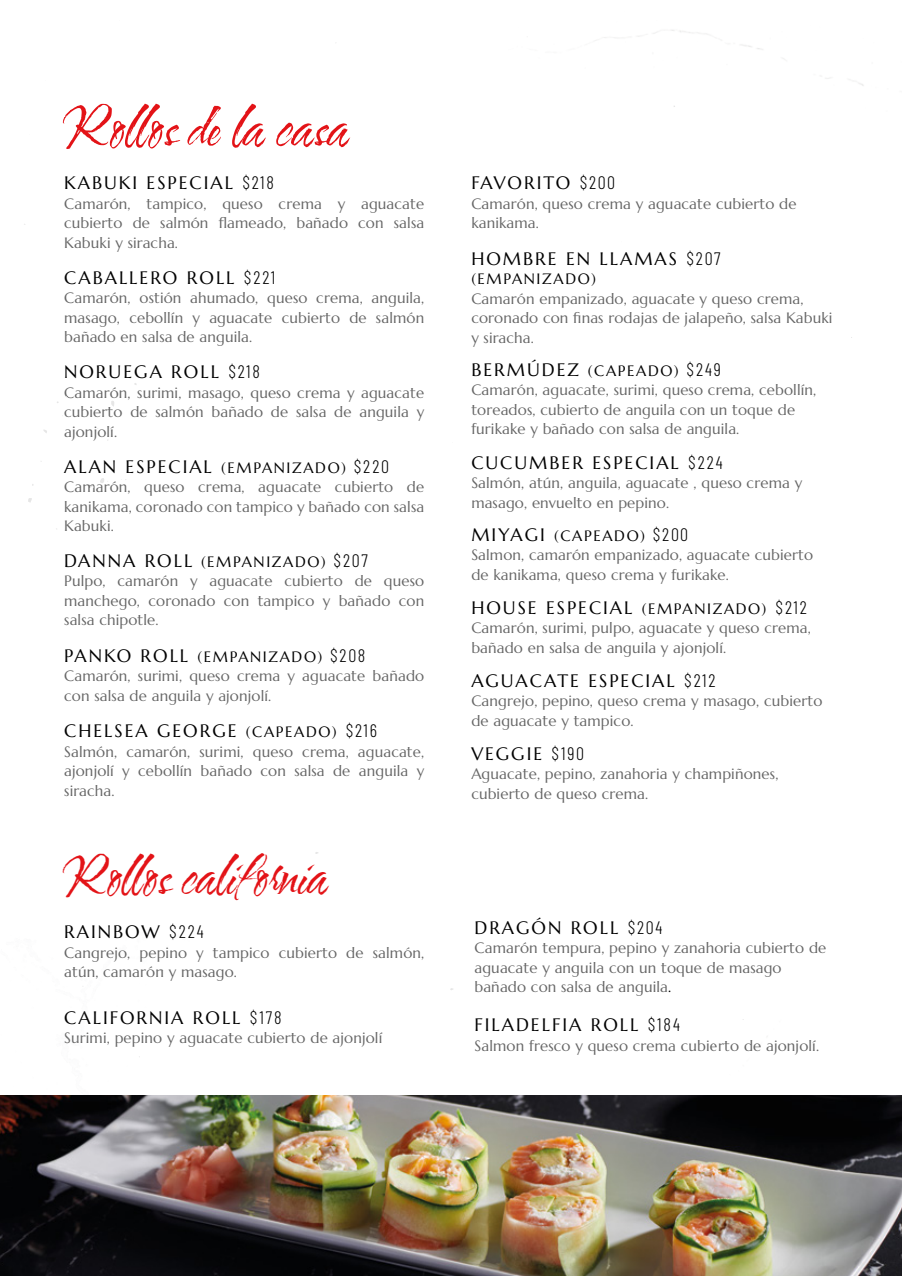
<style>
.page{position:relative;width:902px;height:1276px;background:#fff}
.page>*{position:absolute;margin:0;border:0;box-sizing:border-box;transform-origin:0 0}
.t1{font:52.5px "Water Brush";color:#e31317}
.t2{font:49.5px "Water Brush";color:#e31317}
.t3{font:18px "Marcellus";letter-spacing:.11em;color:#000}
.t4{font:15px/19.5px "Marcellus";letter-spacing:.01em;color:rgb(0 0 0/.6)}
.t5{font:15px "Marcellus";letter-spacing:.11em;color:#000}
.s1{font-family:"Barlow Condensed";font-weight:300}
.s2{font-size:15px}
.s3{font-size:18px;color:#000}
.s4{color:#000}
.s5{font-family:"Barlow Condensed";font-weight:300;font-size:18px;color:#000}
</style>
<div class="page">
<svg style="left:111px;top:401px;width:3px;height:5px"></svg>
<svg style="left:28px;top:498px;width:4px;height:4px"></svg>
<svg style="left:100px;top:478px;width:8px;height:5px"></svg>
<img style="left:0;top:1095px;width:901px;height:181px">
<h1 class="t1" style="left:64px;top:86px;width:285px">Rollos de la casa</h1>
<p class="t3" style="left:64px;top:172px;width:211px">KABUKI ESPECIAL <span class="s1">$218</span></p>
<p class="t4" style="left:64px;top:194px;width:361px;text-align:justify">Camarón, tampico, queso crema y aguacate cubierto de salmón flameado, bañado con salsa Kabuki y siracha.</p>
<p class="t3" style="left:64px;top:266px;width:212px">CABALLERO ROLL <span class="s1">$221</span></p>
<p class="t4" style="left:64px;top:288px;width:361px;text-align:justify">Camarón, ostión ahumado, queso crema, anguila, masago, cebollín y aguacate cubierto de salmón bañado en salsa de anguila.</p>
<p class="t3" style="left:64px;top:361px;width:197px">NORUEGA ROLL <span class="s1">$218</span></p>
<p class="t4" style="left:64px;top:383px;width:361px;text-align:justify">Camarón, surimi, masago, queso crema y aguacate cubierto de salmón bañado de salsa de anguila y ajonjolí.</p>
<p class="t3" style="left:64px;top:455px;width:326px">ALAN ESPECIAL <span class="s2">(EMPANIZADO)</span> <span class="s1">$220</span></p>
<p class="t4" style="left:64px;top:477px;width:361px;text-align:justify">Camarón, queso crema, aguacate cubierto de kanikama, coronado con tampico y bañado con salsa Kabuki.</p>
<p class="t4" style="left:64px;top:552px;width:361px"><span class="s3">DANNA ROLL</span> <span class="s4">(EMPANIZADO)</span> <span class="s5">$207<br></span>Pulpo, camarón y aguacate cubierto de queso manchego, coronado con tampico y bañado con salsa chipotle.</p>
<p class="t4" style="left:64px;top:646px;width:361px"><span class="s3">PANKO ROLL</span> <span class="s4">(EMPANIZADO)</span> <span class="s5">$208<br></span>Camarón, surimi, queso crema y aguacate bañado con salsa de anguila y ajonjolí.</p>
<p class="t3" style="left:64px;top:719px;width:314px">CHELSEA GEORGE <span class="s2">(CAPEADO)</span> <span class="s1">$216</span></p>
<p class="t4" style="left:64px;top:742px;width:361px;text-align:justify">Salmón, camarón, surimi, queso crema, aguacate, ajonjolí y cebollín bañado con salsa de anguila y siracha.</p>
<h2 class="t2" style="left:64px;top:837px;width:264px">Rollos california</h2>
<p class="t3" style="left:64px;top:920px;width:141px">RAINBOW <span class="s1">$224</span></p>
<p class="t4" style="left:64px;top:942px;width:361px">Cangrejo, pepino y tampico cubierto de salmón, atún, camarón y masago.</p>
<p class="t3" style="left:64px;top:1006px;width:219px">CALIFORNIA ROLL <span class="s1">$178</span></p>
<p class="t4" style="left:64px;top:1028px;width:319px">Surimi, pepino y aguacate cubierto de ajonjolí</p>
<p class="t3" style="left:471px;top:172px;width:145px">FAVORITO <span class="s1">$200</span></p>
<p class="t4" style="left:471px;top:194px;width:327px">Camarón, queso crema y aguacate cubierto de kanikama.</p>
<p class="t3" style="left:471px;top:247px;width:251px">HOMBRE EN LLAMAS <span class="s1">$207</span></p>
<p class="t5" style="left:471px;top:269px;width:126px">(EMPANIZADO)</p>
<p class="t4" style="left:471px;top:288px;width:362px">Camarón empanizado, aguacate y queso crema, coronado con finas rodajas de jalapeño, salsa Kabuki y siracha.</p>
<p class="t4" style="left:471px;top:361px;width:346px"><span class="s3">BERMÚDEZ</span> <span class="s4">(CAPEADO)</span> <span class="s5">$249<br></span>Camarón, aguacate, surimi, queso crema, cebollín, toreados, cubierto de anguila con un toque de furikake y bañado con salsa de anguila.</p>
<p class="t3" style="left:471px;top:451px;width:253px">CUCUMBER ESPECIAL <span class="s1">$224</span></p>
<p class="t4" style="left:471px;top:473px;width:332px">Salmón, atún, anguila, aguacate , queso crema y masago, envuelto en pepino.</p>
<p class="t4" style="left:471px;top:526px;width:343px"><span class="s3">MIYAGI</span> <span class="s4">(CAPEADO)</span> <span class="s5">$200<br></span>Salmon, camarón empanizado, aguacate cubierto de kanikama, queso crema y furikake.</p>
<p class="t3" style="left:471px;top:596px;width:337px">HOUSE ESPECIAL <span class="s2">(EMPANIZADO)</span> <span class="s1">$212</span></p>
<p class="t4" style="left:471px;top:618px;width:341px">Camarón, surimi, pulpo, aguacate y queso crema, bañado en salsa de anguila y ajonjolí.</p>
<p class="t3" style="left:471px;top:669px;width:245px">AGUACATE ESPECIAL <span class="s1">$212</span></p>
<p class="t4" style="left:471px;top:691px;width:352px">Cangrejo, pepino, queso crema y masago, cubierto de aguacate y tampico.</p>
<p class="t3" style="left:471px;top:742px;width:114px">VEGGIE <span class="s1">$190</span></p>
<p class="t4" style="left:471px;top:764px;width:308px">Aguacate, pepino, zanahoria y champiñones, cubierto de queso crema.</p>
<p class="t3" style="left:474px;top:916px;width:189px">DRAGÓN ROLL <span class="s1">$204</span></p>
<p class="t4" style="left:474px;top:938px;width:353px">Camarón tempura, pepino y zanahoria cubierto de aguacate y anguila con un toque de masago bañado con salsa de anguila<span class="s4">.</span></p>
<p class="t3" style="left:474px;top:1013px;width:207px">FILADELFIA ROLL <span class="s1">$184</span></p>
<p class="t4" style="left:474px;top:1035px;width:346px">Salmon fresco y queso crema cubierto de ajonjolí.</p>
</div>
